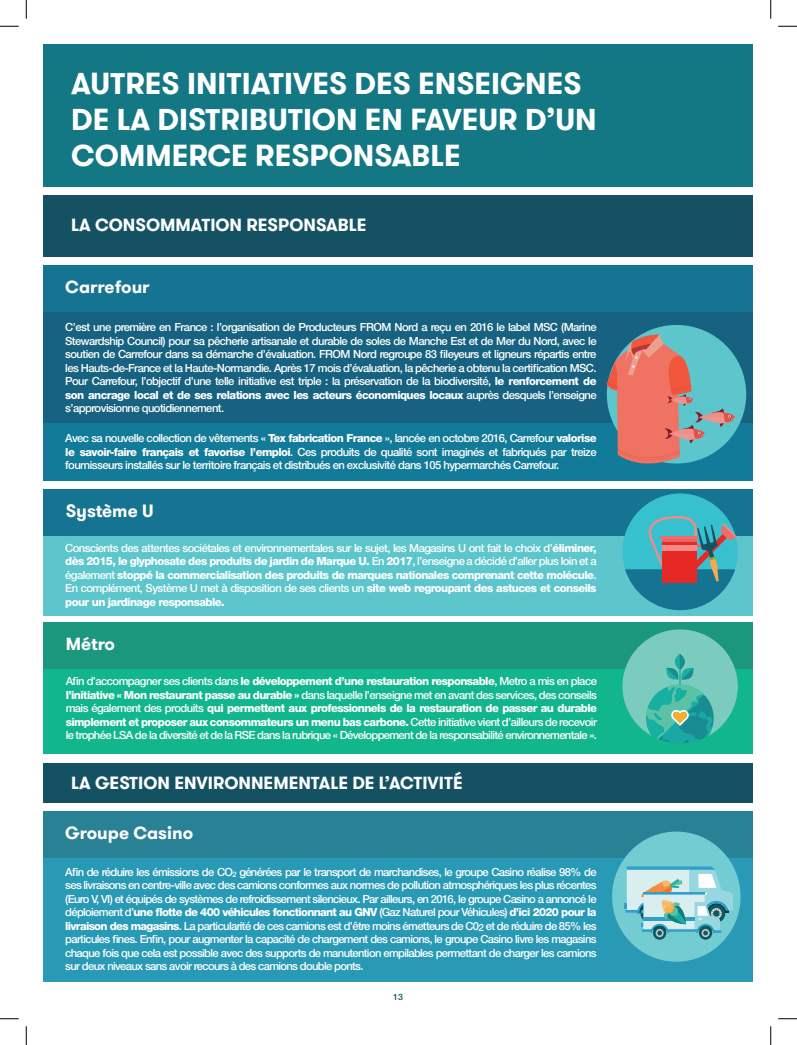
<style>
.page{position:relative;width:797px;height:1045px;background:#fff}
.page>*{position:absolute;margin:0;border:0;box-sizing:border-box;transform-origin:0 0}
.t1{font:700 30px/36px "GT Walsheim Pro";color:#fff}
.t2{font:700 17.5px "GT Walsheim Pro";color:#fff}
.t3{font:500 11.25px/13.5px "Helvetica Neue LT Std";letter-spacing:-.06em;color:#fff;text-align:justify}
.t4{font:800 11.25px/13.5px "Helvetica Neue LT Std";letter-spacing:-.05em;color:#fff;text-align:justify}
.t5{font:500 8.75px "Helvetica Neue LT Std";color:#065a60}
.s1{font-weight:800}
.s2{font-weight:500}
</style>
<div class="page">
<div style="left:43px;top:416px;width:710px;height:65px;background:#137b9a"></div>
<div style="left:43px;top:763px;width:710px;height:40px;background:#145263"></div>
<div style="left:43px;top:44px;width:710px;height:142px;background:#147784"></div>
<div style="left:43px;top:195px;width:710px;height:61px;background:#145263"></div>
<div style="left:43px;top:265px;width:710px;height:158px;background:#166280"></div>
<div style="left:43px;top:265px;width:710px;height:46px;background:#157492"></div>
<div style="left:43px;top:811px;width:710px;height:170px;background:#289ab6"></div>
<div style="left:43px;top:811px;width:710px;height:47px;background:#288195"></div>
<div style="left:43px;top:504px;width:710px;height:111px;background:#5dc6cc"></div>
<div style="left:43px;top:489px;width:710px;height:47px;background:#157492"></div>
<svg style="left:622px;top:493px;width:115px;height:117px"></svg>
<div style="left:607px;top:325px;width:139px;height:138px;background:#5dc6cc;border-radius:50%"></div>
<svg style="left:606px;top:334px;width:128px;height:130px"></svg>
<div style="left:612px;top:831px;width:128px;height:130px;background:#73ccd2;border-radius:50%"></div>
<svg style="left:699px;top:926px;width:13px;height:13px"></svg>
<svg style="left:653px;top:926px;width:13px;height:13px"></svg>
<svg style="left:624px;top:866px;width:109px;height:70px"></svg>
<div style="left:43px;top:637px;width:710px;height:116px;background:#12b68d"></div>
<div style="left:43px;top:622px;width:710px;height:47px;background:#1b977d"></div>
<svg style="left:622px;top:629px;width:115px;height:114px"></svg>
<svg style="left:0;top:25px;width:19px;height:2px"></svg>
<svg style="left:778px;top:25px;width:19px;height:2px"></svg>
<svg style="left:0;top:1018px;width:19px;height:1px"></svg>
<svg style="left:778px;top:1018px;width:19px;height:1px"></svg>
<svg style="left:25px;top:0;width:2px;height:19px"></svg>
<svg style="left:25px;top:1026px;width:2px;height:19px"></svg>
<svg style="left:770px;top:0;width:1px;height:19px"></svg>
<svg style="left:770px;top:1026px;width:1px;height:19px"></svg>
<h1 class="t1" style="left:71px;top:66px;width:527px">AUTRES INITIATIVES DES ENSEIGNES<br>DE LA DISTRIBUTION EN FAVEUR D’UN<br>COMMERCE RESPONSABLE</h1>
<h2 class="t2" style="left:71px;top:213px;width:296px">LA CONSOMMATION RESPONSABLE</h2>
<h2 class="t2" style="left:65px;top:275px;width:86px">Carrefour</h2>
<p class="t3" style="left:65px;top:320px;width:533px">C’est une première en France : l’organisation de Producteurs FROM Nord a reçu en 2016 le label MSC (Marine Stewardship Council) pour sa pêcherie artisanale et durable de soles de Manche Est et de Mer du Nord, avec le soutien de Carrefour dans sa démarche d’évaluation. FROM Nord regroupe 83 fileyeurs et ligneurs répartis entre les Hauts-de-France et la Haute-Normandie. Après 17 mois d’évaluation, la pêcherie a obtenu la certification MSC.<br>Pour Carrefour, l’objectif d’une telle initiative est triple : la préservation de la biodiversité, <span class="s1">le renforcement de son ancrage local et de ses relations avec les acteurs économiques locaux</span> auprès desquels l’enseigne s’approvisionne quotidiennement.</p>
<p class="t3" style="left:65px;top:431px;width:533px">Avec sa nouvelle collection de vêtements « <span class="s1">Tex fabrication France</span> », lancée en octobre 2016, Carrefour <span class="s1">valorise le savoir-faire français et favorise l’emploi</span>. Ces produits de qualité sont imaginés et fabriqués par treize fournisseurs installés sur le territoire français et distribués en exclusivité dans 105 hypermarchés Carrefour.</p>
<h2 class="t2" style="left:66px;top:499px;width:89px">Système U</h2>
<p class="t4" style="left:65px;top:541px;width:533px"><span class="s2">Conscients des attentes sociétales et environnementales sur le sujet, les Magasins U ont fait le choix d’</span>éliminer, dès 2015, le glyphosate des produits de jardin de Marque U. <span class="s2">En</span> 2017<span class="s2">, l’enseigne a décidé d’aller plus loin et a également</span> stoppé la commercialisation des produits de marques nationales comprenant cette molécule<span class="s2">.<br>En complément, Système U met à disposition de ses clients un</span> site web regroupant des astuces et conseils pour un jardinage responsable.</p>
<h2 class="t2" style="left:66px;top:632px;width:51px">Métro</h2>
<p class="t3" style="left:66px;top:674px;width:533px">Afin d’accompagner ses clients dans <span class="s1">le développement d’une restauration responsable</span>, Metro a mis en place <span class="s1">l’initiative « Mon restaurant passe au durable »</span> dans laquelle l’enseigne met en avant des services, des conseils mais également des produits <span class="s1">qui permettent aux professionnels de la restauration de passer au durable simplement et proposer aux consommateurs un menu bas carbone.</span> Cette initiative vient d’ailleurs de recevoir le trophée LSA de la diversité et de la RSE dans la rubrique « Développement de la responsabilité environnementale ».</p>
<h2 class="t2" style="left:71px;top:771px;width:393px">LA GESTION ENVIRONNEMENTALE DE L’ACTIVITÉ</h2>
<h2 class="t2" style="left:65px;top:821px;width:129px">Groupe Casino</h2>
<p class="t3" style="left:65px;top:865px;width:533px">Afin de réduire les émissions de CO<sub>2</sub> générées par le transport de marchandises, le groupe Casino réalise 98% de ses livraisons en centre-ville avec des camions conformes aux normes de pollution atmosphériques les plus récentes (Euro V, VI) et équipés de systèmes de refroidissement silencieux. Par ailleurs, en 2016, le groupe Casino a annoncé le déploiement d’<span class="s1">une flotte de 400 véhicules fonctionnant au GNV</span> (Gaz Naturel pour Véhicules) <span class="s1">d’ici 2020 pour la livraison des magasins</span>. La particularité de ces camions est d’être moins émetteurs de C0<sub>2</sub> et de réduire de 85% les particules fines. Enfin, pour augmenter la capacité de chargement des camions, le groupe Casino livre les magasins chaque fois que cela est possible avec des supports de manutention empilables permettant de charger les camions sur deux niveaux sans avoir recours à des camions double ponts.</p>
<p class="t5" style="left:393px;top:991px;width:11px">13</p>
</div>
